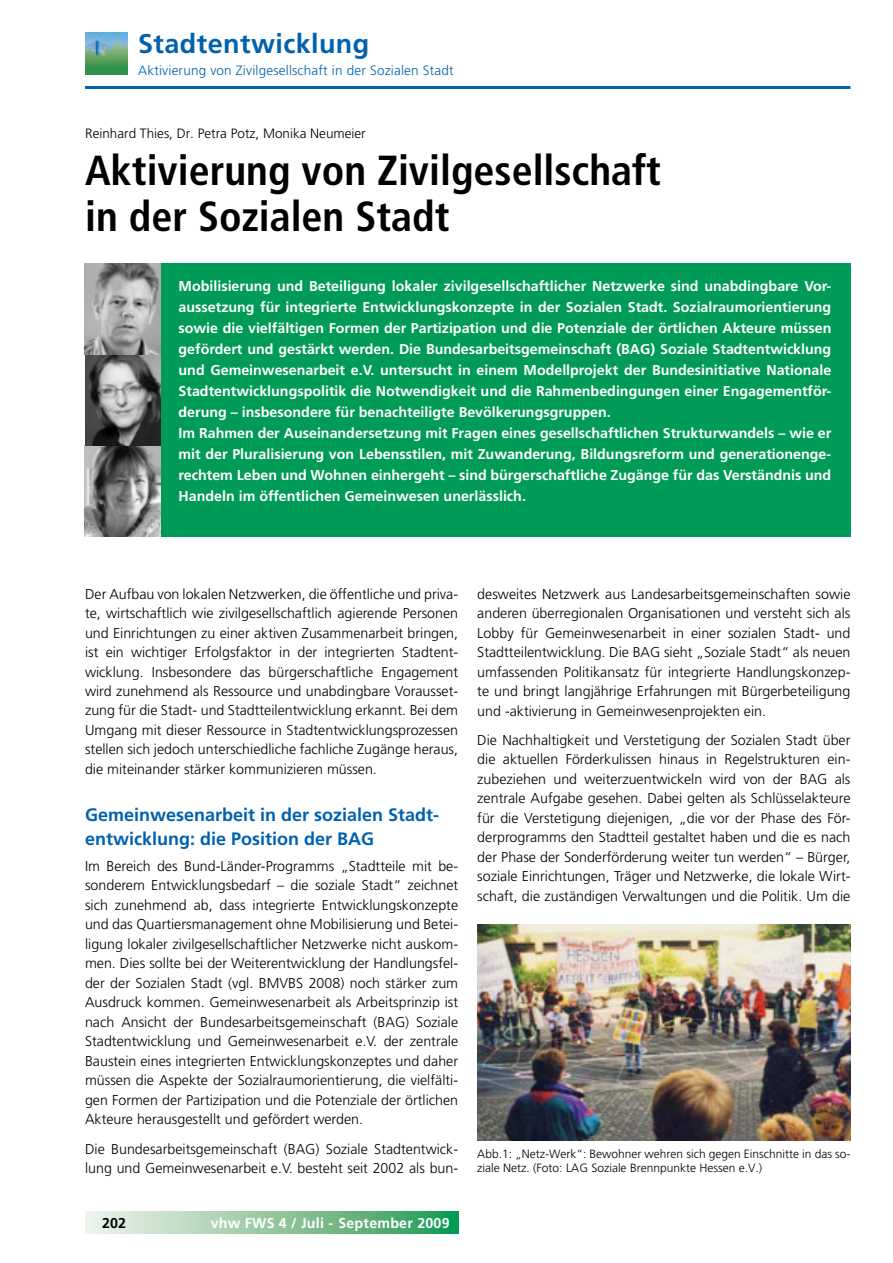
<style>
.page{position:relative;width:893px;height:1263px;background:#fff}
.page>*{position:absolute;margin:0;border:0;box-sizing:border-box;transform-origin:0 0}
._05_Kapitelüberschri{font:700 condensed 42px/46.5px "Frutiger LT";color:#000}
.t1{font:700 27px "Frutiger LT";letter-spacing:.015em;color:#0062ae}
._02_Zwischenüberschr{font:700 18px/24px "Frutiger LT";color:#0062ae}
._01_Grundschrift{font:300 14.25px/19.5px "Frutiger LT";color:#000;text-align:justify}
._04_Rahmentext_fett{font:700 14.25px/21px "Frutiger LT";color:#fff;text-align:justify}
.t2{font:700 14.25px "Frutiger LT";color:#000}
.t3{font:300 13.5px "Frutiger LT";letter-spacing:.015em;color:#0062ae}
.t4{font:300 13.5px "Frutiger CE";color:#000}
._06_Bildlegende{font:300 12px/14.4px "Frutiger CE";color:#000}
</style>
<div class="page">
<hr style="left:85px;top:86px;width:765px;height:3px;background:#0062ae">
<svg style="left:85px;top:1212px;width:373px;height:21px;background:#8ec69f"></svg>
<img style="left:85px;top:32px;width:42px;height:43px">
<div style="left:85px;top:264px;width:765px;height:273px;background:#009b56"></div>
<img style="left:85px;top:264px;width:76px;height:273px">
<img style="left:477px;top:925px;width:373px;height:215px">
<p class="t1" style="left:138px;top:28px;width:233px">Stadtentwicklung</p>
<p class="t3" style="left:138px;top:62px;width:317px">Aktivierung von Zivilgesellschaft in der Sozialen Stadt</p>
<p class="t4" style="left:85px;top:126px;width:282px">Reinhard Thies, Dr. Petra Potz, Monika Neumeier</p>
<p class="_05_Kapitelüberschri" style="left:85px;top:147px;width:577px">Aktivierung von Zivilgesellschaft in der Sozialen Stadt</p>
<p class="_04_Rahmentext_fett" style="left:179px;top:275px;width:654px">Mobilisierung und Beteiligung lokaler zivilgesellschaftlicher Netzwerke sind unabdingbare Vor&shy;aussetzung für integrierte Entwicklungskonzepte in der Sozialen Stadt. Sozialraumorientierung sowie die vielfältigen Formen der Partizipation und die Potenziale der örtlichen Akteure müssen gefördert und gestärkt werden. Die Bundesarbeitsgemeinschaft (BAG) Soziale Stadtentwicklung und Gemeinwesenarbeit e.V. untersucht in einem Modellprojekt der Bundesinitiative Nationale Stadtentwicklungspolitik die Notwendigkeit und die Rahmenbedingungen einer Engagementför&shy;derung – insbesondere für benachteiligte Bevölkerungsgruppen.</p>
<p class="_04_Rahmentext_fett" style="left:179px;top:422px;width:654px">Im Rahmen der Auseinandersetzung mit Fragen eines gesellschaftlichen Strukturwandels – wie er mit der Pluralisierung von Lebensstilen, mit Zuwanderung, Bildungsreform und generationenge&shy;rechtem Leben und Wohnen einhergeht – sind bürgerschaftliche Zugänge für das Verständnis und Handeln im öffentlichen Gemeinwesen unerlässlich.</p>
<p class="_01_Grundschrift" style="left:85px;top:584px;width:375px">Der Aufbau von lokalen Netzwerken, die öffentliche und priva&shy;te, wirtschaftlich wie zivilgesellschaftlich agierende Personen und Einrichtungen zu einer aktiven Zusammenarbeit bringen, ist ein wichtiger Erfolgsfaktor in der integrierten Stadtent&shy;wicklung. Insbesondere das bürgerschaftliche Engagement wird zunehmend als Ressource und unabdingbare Vorausset&shy;zung für die Stadt- und Stadtteilentwicklung erkannt. Bei dem Umgang mit dieser Ressource in Stadtentwicklungsprozessen stellen sich jedoch unterschiedliche fachliche Zugänge heraus, die miteinander stärker kommunizieren müssen.</p>
<p class="_02_Zwischenüberschr" style="left:85px;top:803px;width:356px">Gemeinwesenarbeit in der sozialen Stadt&shy;entwicklung: die Position der BAG</p>
<p class="_01_Grundschrift" style="left:85px;top:856px;width:375px">Im Bereich des Bund-Länder-Programms „Stadtteile mit be&shy;sonderem Entwicklungsbedarf – die soziale Stadt“ zeichnet sich zunehmend ab, dass integrierte Entwicklungskonzepte und das Quartiersmanagement ohne Mobilisierung und Betei&shy;ligung lokaler zivilgesellschaftlicher Netzwerke nicht auskom&shy;men. Dies sollte bei der Weiterentwicklung der Handlungsfel&shy;der der Sozialen Stadt (vgl. BMVBS 2008) noch stärker zum Ausdruck kommen. Gemeinwesenarbeit als Arbeitsprinzip ist nach Ansicht der Bundesarbeitsgemeinschaft (BAG) Soziale Stadtentwicklung und Gemeinwesenarbeit e.V. der zentrale Baustein eines integrierten Entwicklungskonzeptes und daher müssen die Aspekte der Sozialraumorientierung, die vielfälti&shy;gen Formen der Partizipation und die Potenziale der örtlichen Akteure herausgestellt und gefördert werden.</p>
<p class="_01_Grundschrift" style="left:85px;top:1139px;width:375px">Die Bundesarbeitsgemeinschaft (BAG) Soziale Stadtentwick&shy;lung und Gemeinwesenarbeit e.V. besteht seit 2002 als bun-</p>
<p class="t2" style="left:102px;top:1214px;width:26px">202</p>
<p class="_04_Rahmentext_fett" style="left:211px;top:1212px;width:240px">vhw FWS 4 / Juli - September 2009</p>
<p class="_01_Grundschrift" style="left:477px;top:584px;width:375px">desweites Netzwerk aus Landesarbeitsgemeinschaften sowie anderen überregionalen Organisationen und versteht sich als Lobby für Gemeinwesenarbeit in einer sozialen Stadt- und Stadtteilentwicklung. Die BAG sieht „Soziale Stadt“ als neuen umfassenden Politikansatz für integrierte Handlungskonzep&shy;te und bringt langjährige Erfahrungen mit Bürgerbeteiligung und -aktivierung in Gemeinwesenprojekten ein.</p>
<p class="_01_Grundschrift" style="left:477px;top:730px;width:375px">Die Nachhaltigkeit und Verstetigung der Sozialen Stadt über die aktuellen Förderkulissen hinaus in Regelstrukturen ein&shy;zubeziehen und weiterzuentwickeln wird von der BAG als zentrale Aufgabe gesehen. Dabei gelten als Schlüsselakteure für die Verstetigung diejenigen, „die vor der Phase des För&shy;derprogramms den Stadtteil gestaltet haben und die es nach der Phase der Sonderförderung weiter tun werden“ – Bürger, soziale Einrichtungen, Träger und Netzwerke, die lokale Wirt&shy;schaft, die zuständigen Verwaltungen und die Politik. Um die</p>
<p class="_06_Bildlegende" style="left:477px;top:1146px;width:375px">Abb.1: „Netz-Werk“: Bewohner wehren sich gegen Einschnitte in das so&shy;ziale Netz. (Foto: LAG Soziale Brennpunkte Hessen e.V.)</p>
</div>
